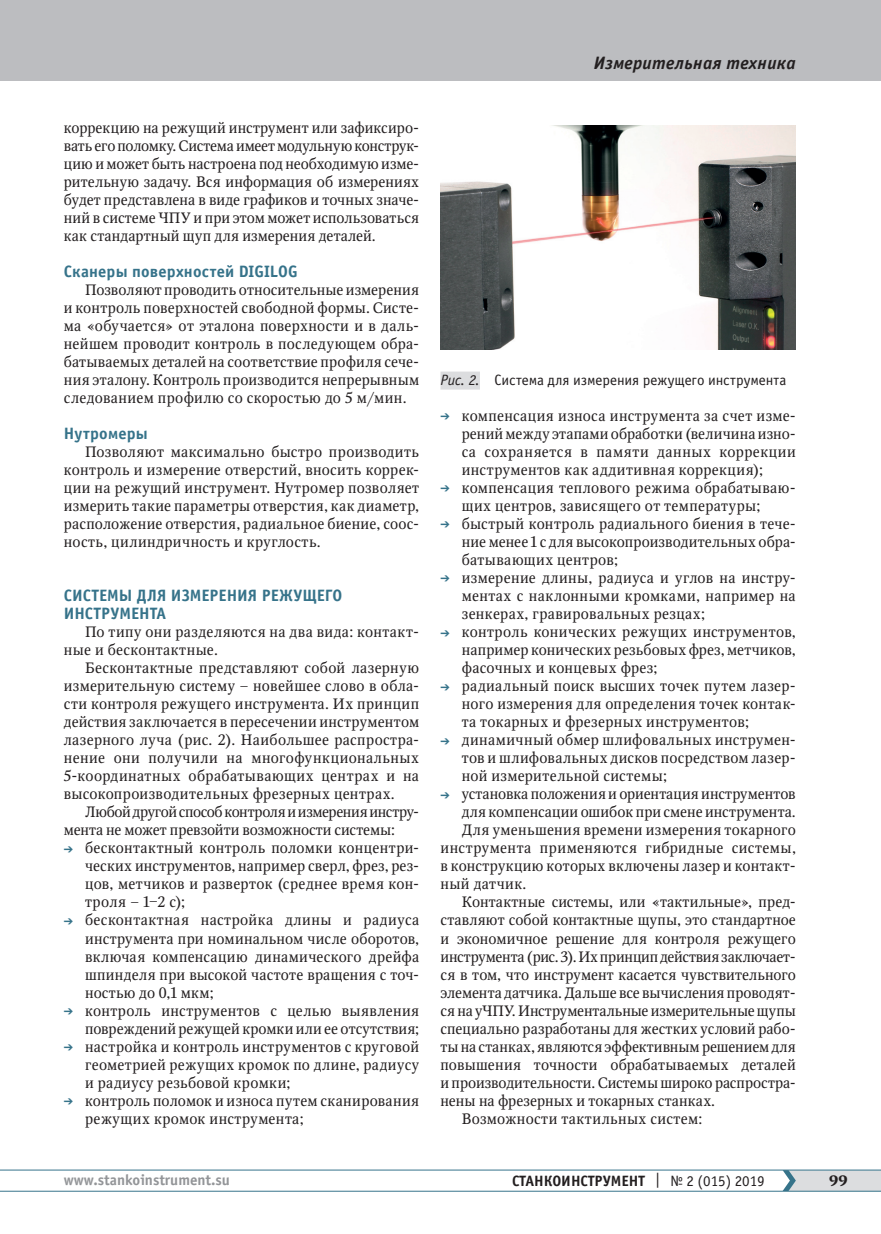
<style>
.page{position:relative;width:881px;height:1234px;background:#fff}
.page>*{position:absolute;margin:0;border:0;box-sizing:border-box;transform-origin:0 0}
.t1{font:italic 700 18px "Officina Sans C";letter-spacing:.015em;color:#231f20}
.t2{font:700 16.5px/18px "Officina Sans C";letter-spacing:.01em;color:#36738a}
.t3{font:15px/18px "Octava";letter-spacing:.015em;color:#231f20;text-align:justify}
.t4{font:15px/18px "Octava";letter-spacing:-.015em;color:#231f20}
.t5{font:15px "Octava";letter-spacing:-.01em;color:#231f20}
.t6{font:15px "Officina Sans C";letter-spacing:-.005em;color:#231f20}
.t7{font:15px "Octava";letter-spacing:.035em;color:#231f20}
.t8{font:700 15px "Officina Sans C";color:#231f20}
.t9{font:700 15px "Officina Sans C";color:#939598}
.t10{font:700 15px "Octava";color:#231f20}
.s1{color:#36738a}
.s2{font-style:italic}
.s3{font-weight:400}
</style>
<div class="page">
<hr style="left:0;top:1190px;width:880px;height:1px;background:#36738a">
<hr style="left:0;top:1169px;width:880px;height:1px;background:#36738a">
<svg style="left:782px;top:1169px;width:98px;height:21px;background:#cdd4d8"></svg>
<div style="left:0;top:0;width:880px;height:81px;background:#bcbdc0"></div>
<img style="left:440px;top:125px;width:355px;height:224px">
<div style="left:440px;top:371px;width:40px;height:18px;background:#dcdddf"></div>
<p class="t3" style="left:64px;top:119px;width:357px">коррекцию на режущий инструмент или зафиксиро&shy;вать его поломку. Система имеет модульную конструк&shy;цию и может быть настроена под необходимую изме&shy;рительную задачу. Вся информация об измерениях будет представлена в виде графиков и точных значе&shy;ний в системе ЧПУ и при этом может использоваться как стандартный щуп для измерения деталей.</p>
<p class="t2" style="left:64px;top:262px;width:235px">Сканеры поверхностей DIGILOG</p>
<p class="t3" style="left:64px;top:281px;width:357px;text-indent:21px">Позволяют проводить относительные измерения и контроль поверхностей свободной формы. Систе&shy;ма «обучается» от эталона поверхности и в даль&shy;нейшем проводит контроль в последующем обра&shy;батываемых деталей на соответствие профиля сече&shy;ния эталону. Контроль производится непрерывным следованием профилю со скоростью до 5 м/мин.</p>
<p class="t2" style="left:64px;top:424px;width:85px">Нутромеры</p>
<p class="t3" style="left:64px;top:443px;width:357px;text-indent:21px">Позволяют максимально быстро производить контроль и измерение отверстий, вносить коррек&shy;ции на режущий инструмент. Нутромер позволяет измерить такие параметры отверстия, как диаметр, расположение отверстия, радиальное биение, соос&shy;ность, цилиндричность и круглость.</p>
<p class="t2" style="left:64px;top:586px;width:280px">СИСТЕМЫ ДЛЯ ИЗМЕРЕНИЯ РЕЖУЩЕГО<br>ИНСТРУМЕНТА</p>
<p class="t3" style="left:64px;top:623px;width:357px;text-indent:21px">По типу они разделяются на два вида: контакт&shy;ные и бесконтактные.</p>
<p class="t3" style="left:64px;top:659px;width:357px;text-indent:21px">Бесконтактные представляют собой лазерную измерительную систему – новейшее слово в обла&shy;сти контроля режущего инструмента. Их принцип действия заключается в пересечении инструментом лазерного луча (рис. 2). Наибольшее распростра&shy;нение они получили на многофункциональных 5-координатных обрабатывающих центрах и на высокопроизводительных фрезерных центрах.</p>
<p class="t4" style="left:64px;top:803px;width:357px;text-indent:21px">Любой другой способ контроля и измерения инстру&shy;мента не может превзойти возможности системы:</p>
<p class="t3" style="left:85px;top:839px;width:335px;text-indent:-21px"><span class="s1">➔</span> бесконтактный контроль поломки концентри&shy;ческих инструментов, например сверл, фрез, рез&shy;цов, метчиков и разверток (среднее время кон&shy;троля – 1‒2 с);</p>
<p class="t3" style="left:85px;top:911px;width:335px;text-indent:-21px"><span class="s1">➔</span> бесконтактная настройка длины и радиуса инструмента при номинальном числе оборотов, включая компенсацию динамического дрейфа шпинделя при высокой частоте вращения с точ&shy;ностью до 0,1 мкм;</p>
<p class="t3" style="left:64px;top:1001px;width:357px;text-align:right"><span class="s1">➔</span> контроль инструментов с целью выявления повреждений режущей кромки или ее отсутствия;</p>
<p class="t3" style="left:85px;top:1037px;width:335px;text-indent:-21px"><span class="s1">➔</span> настройка и контроль инструментов с круговой геометрией режущих кромок по длине, радиусу и радиусу резьбовой кромки;</p>
<p class="t3" style="left:85px;top:1091px;width:335px;text-indent:-21px"><span class="s1">➔</span> контроль поломок и износа путем сканирования режущих кромок инструмента;</p>
<p class="t1" style="left:593px;top:53px;width:203px">Измерительная техника</p>
<p class="t6" style="left:440px;top:372px;width:347px"><span class="s2">Рис. 2.</span> Система для измерения режущего инструмента</p>
<p class="t3" style="left:461px;top:407px;width:335px;text-indent:-21px"><span class="s1">➔</span> компенсация износа инструмента за счет изме&shy;рений между этапами обработки (величина изно&shy;са сохраняется в памяти данных коррекции инструментов как аддитивная коррекция);</p>
<p class="t3" style="left:461px;top:479px;width:335px;text-indent:-21px"><span class="s1">➔</span> компенсация теплового режима обрабатываю&shy;щих центров, зависящего от температуры;</p>
<p class="t3" style="left:461px;top:515px;width:335px;text-indent:-21px"><span class="s1">➔</span> быстрый контроль радиального биения в тече&shy;ние менее 1 с для высокопроизводительных обра&shy;батывающих центров;</p>
<p class="t3" style="left:461px;top:569px;width:335px;text-indent:-21px"><span class="s1">➔</span> измерение длины, радиуса и углов на инстру&shy;ментах с наклонными кромками, например на зенкерах, гравировальных резцах;</p>
<p class="t3" style="left:461px;top:623px;width:335px;text-indent:-21px"><span class="s1">➔</span> контроль конических режущих инструментов, например конических резьбовых фрез, метчиков, фасочных и концевых фрез;</p>
<p class="t3" style="left:461px;top:677px;width:335px;text-indent:-21px"><span class="s1">➔</span> радиальный поиск высших точек путем лазер&shy;ного измерения для определения точек контак&shy;та токарных и фрезерных инструментов;</p>
<p class="t3" style="left:461px;top:731px;width:335px;text-indent:-21px"><span class="s1">➔</span> динамичный обмер шлифовальных инструмен&shy;тов и шлифовальных дисков посредством лазер&shy;ной измерительной системы;</p>
<p class="t3" style="left:440px;top:785px;width:356px"><span class="s1">➔</span> установка положения и ориентация инструментов</p>
<p class="t3" style="left:461px;top:803px;width:335px">для компенсации ошибок при смене инструмента.</p>
<p class="t3" style="left:461px;top:821px;width:335px">Для уменьшения времени измерения токарного</p>
<p class="t7" style="left:440px;top:838px;width:357px">инструмента применяются гибридные системы,</p>
<p class="t3" style="left:440px;top:857px;width:357px">в конструкцию которых включены лазер и контакт-</p>
<p class="t3" style="left:440px;top:875px;width:87px">ный датчик.</p>
<p class="t3" style="left:461px;top:893px;width:335px">Контактные системы, или «тактильные», пред-</p>
<p class="t3" style="left:440px;top:911px;width:357px">ставляют собой контактные щупы, это стандартное</p>
<p class="t3" style="left:440px;top:929px;width:357px">и экономичное решение для контроля режущего</p>
<p class="t5" style="left:440px;top:946px;width:357px">инструмента (рис. 3). Их принцип действия заключает-</p>
<p class="t3" style="left:440px;top:965px;width:357px">ся в том, что инструмент касается чувствительного</p>
<p class="t3" style="left:440px;top:983px;width:357px">элемента датчика. Дальше все вычисления проводят-</p>
<p class="t3" style="left:440px;top:1001px;width:357px">ся на уЧПУ. Инструментальные измерительные щупы</p>
<p class="t3" style="left:440px;top:1019px;width:357px">специально разработаны для жестких условий рабо-</p>
<p class="t3" style="left:440px;top:1037px;width:356px">ты на станках, являются эффективным решением для</p>
<p class="t3" style="left:440px;top:1055px;width:356px">повышения точности обрабатываемых деталей</p>
<p class="t3" style="left:440px;top:1073px;width:357px">и производительности. Системы широко распростра-</p>
<p class="t3" style="left:440px;top:1091px;width:276px">нены на фрезерных и токарных станках.</p>
<p class="t3" style="left:461px;top:1109px;width:242px">Возможности тактильных систем:</p>
<p class="t9" style="left:64px;top:1171px;width:168px">www.stankoinstrument.su</p>
<p class="t8" style="left:512px;top:1171px;width:254px">СТАНКОИНСТРУМЕНТ <span class="s3">| № 2 (015) 2019</span></p>
<p class="t10" style="left:828px;top:1170px;width:20px">99</p>
</div>
